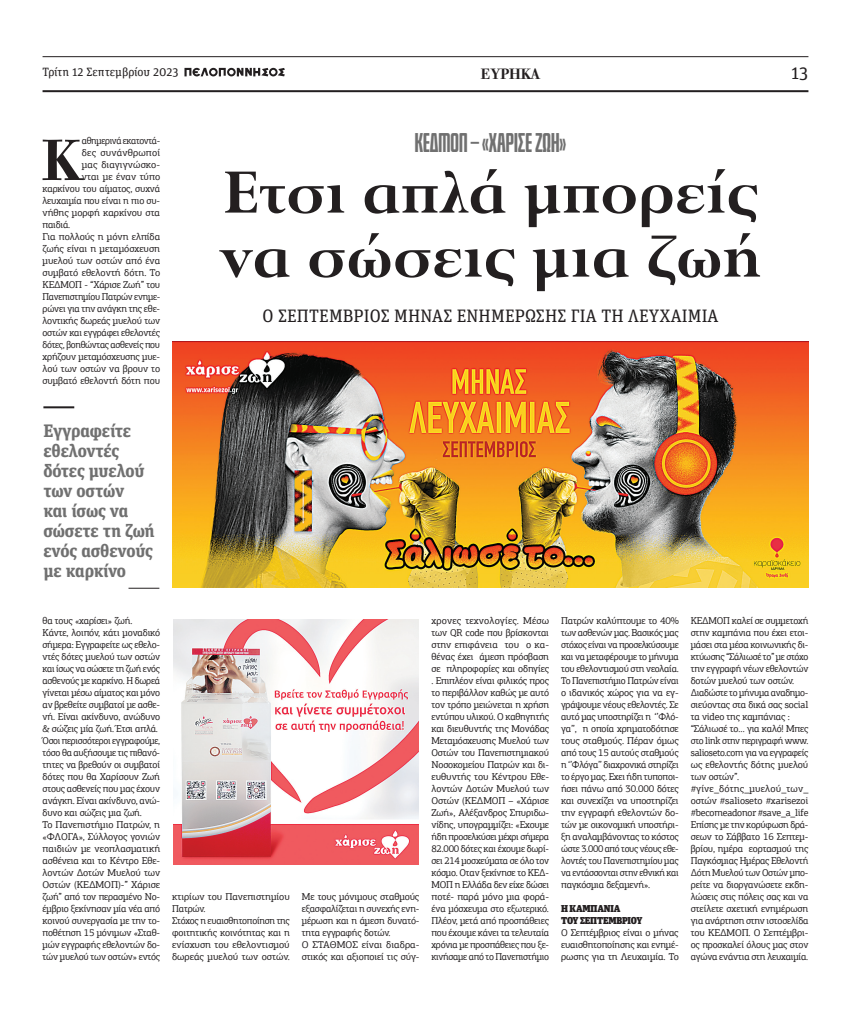
<style>
.page{position:relative;width:851px;height:1021px;background:#fff}
.page>*{position:absolute;margin:0;border:0;box-sizing:border-box;transform-origin:0 0}
.t1{font:700 70px/64px "Perpetua Hel";color:#231f20}
.t2{font:700 62.1px "PF Bodoni Text";color:#231f20}
.t3{font:700 24px "Bitcrusher Cd Rg";color:#707070}
.t4{font:700 18px/20px "Unit Slab Pro";letter-spacing:-.015em;color:#707070}
.t5{font:18px "Unit Slab Pro";letter-spacing:.01em;color:#231f20}
.t6{font:700 16px "PF Bodoni Text";color:#231f20}
.t7{font:12px "Unit Slab Pro";color:#231f20}
.t8{font:10px/12px "PF Agora Slab Pro";letter-spacing:-.02em;color:#231f20}
.t9{font:10px "PF Agora Slab Pro";letter-spacing:-.02em;color:#231f20;scale:.95 1}
.t10{font:10px "PF Agora Slab Pro";letter-spacing:-.02em;color:#231f20;scale:.96 1}
.t11{font:900 10px/12px "Unit Slab Pro";letter-spacing:-.02em;color:#231f20}
.t12{font:10px "PF Agora Slab Pro";color:#231f20}
.t13{font:10px "PF Agora Slab Pro";letter-spacing:.005em;color:#231f20}
.t14{font:10px "PF Agora Slab Pro";letter-spacing:.015em;color:#231f20}
</style>
<div class="page">
<svg style="left:184px;top:68px;width:101px;height:8px"></svg>
<hr style="left:43px;top:90px;width:765px;height:2px;background:#231f20">
<hr style="left:43px;top:56px;width:765px;height:1px;background:#231f20">
<img style="left:172px;top:341px;width:636px;height:247px">
<img style="left:173px;top:619px;width:245px;height:245px">
<hr style="left:43px;top:406px;width:31px;height:2px;background:#231f20">
<hr style="left:128px;top:588px;width:31px;height:1px;background:#231f20">
<p class="t7" style="left:43px;top:64px;width:138px">Τρίτη 12 Σεπτεμβρίου 2023</p>
<h3 class="t6" style="left:480px;top:65px;width:61px">ΕΥΡΗΚΑ</h3>
<h3 class="t5" style="left:791px;top:61px;width:19px">13</h3>
<h2 class="t2" style="left:42px;top:126px;width:43px">Κ</h2>
<p class="t9" style="left:82px;top:134px;width:84px">αθημερινά εκατοντά-</p>
<p class="t14" style="left:82px;top:146px;width:80px">δες συνάνθρωποί</p>
<p class="t13" style="left:82px;top:158px;width:80px">μας διαγιγνώσκο-</p>
<p class="t8" style="left:82px;top:171px;width:80px">νται με έναν τύπο</p>
<p class="t8" style="left:43px;top:183px;width:119px">καρκίνου του αίματος, συχνά</p>
<p class="t8" style="left:43px;top:195px;width:119px">λευχαιμία που είναι η πιο συ-</p>
<p class="t8" style="left:43px;top:207px;width:119px">νήθης μορφή καρκίνου στα</p>
<p class="t8" style="left:43px;top:219px;width:29px">παιδιά.</p>
<p class="t8" style="left:43px;top:231px;width:119px">Για πολλούς η μόνη ελπίδα</p>
<p class="t8" style="left:43px;top:243px;width:119px">ζωής είναι η μεταμόσχευση</p>
<p class="t8" style="left:43px;top:255px;width:119px">μυελού των οστών από ένα</p>
<p class="t12" style="left:43px;top:266px;width:119px">συμβατό εθελοντή δότη. Το</p>
<p class="t8" style="left:43px;top:279px;width:119px">ΚΕΔΜΟΠ - “Χάρισε Ζωή” του</p>
<p class="t9" style="left:43px;top:290px;width:125px">Πανεπιστημίου Πατρών ενημε-</p>
<p class="t8" style="left:43px;top:303px;width:119px">ρώνει για την ανάγκη της εθε-</p>
<p class="t8" style="left:43px;top:315px;width:119px">λοντικής δωρεάς μυελού των</p>
<p class="t8" style="left:43px;top:327px;width:119px">οστών και εγγράφει εθελοντές</p>
<p class="t10" style="left:43px;top:338px;width:124px">δότες, βοηθώντας ασθενείς που</p>
<p class="t8" style="left:43px;top:351px;width:119px">χρήζουν μεταμόσχευσης μυε-</p>
<p class="t8" style="left:43px;top:363px;width:119px">λού των οστών να βρουν το</p>
<p class="t8" style="left:43px;top:375px;width:119px">συμβατό εθελοντή δότη που</p>
<h3 class="t3" style="left:414px;top:124px;width:153px">ΚΕΔΜΟΠ – «ΧΑΡΙΣΕ ΖΩΗ»</h3>
<h1 class="t1" style="left:219px;top:163px;width:544px">Ετσι απλά μπορείς να σώσεις μια ζωή</h1>
<h3 class="t5" style="left:262px;top:304px;width:457px">Ο ΣΕΠΤΕΜΒΡΙΟΣ ΜΗΝΑΣ ΕΝΗΜΕΡΩΣΗΣ ΓΙΑ ΤΗ ΛΕΥΧΑΙΜΙΑ</h3>
<h3 class="t4" style="left:43px;top:419px;width:113px">Εγγραφείτε εθελοντές δότες μυελού των οστών<br>και ίσως να σώσετε τη ζωή ενός ασθενούς με καρκίνο</h3>
<p class="t8" style="left:43px;top:615px;width:119px">θα τους «χαρίσει» ζωή.<br>Kάντε, λοιπόν, κάτι μοναδικό σήμερα: Εγγραφείτε ως εθελο&shy;ντές δότες μυελού των οστών και ίσως να σώσετε τη ζωή ενός ασθενούς με καρκίνο. Η δωρεά γίνεται μέσω αίματος και μόνο αν βρεθείτε συμβατοί με ασθε&shy;νή. Είναι ακίνδυνο, ανώδυνο &amp; σώζεις μία ζωή. Έτσι απλά.<br>Όσοι περισσότεροι εγγραφούμε, τόσο θα αυξήσουμε τις πιθανό&shy;τητες να βρεθούν οι συμβατοί δότες που θα Χαρίσουν Ζωή στους ασθενείς που μας έχουν ανάγκη. Είναι ακίνδυνο, ανώ&shy;δυνο και σώζεις μια ζωή.<br>Το Πανεπιστήμιο Πατρών, η «ΦΛΟΓΑ», Σύλλογος γονιών παιδιών με νεοπλασματική ασθένεια και το Κέντρο Εθε&shy;λοντών Δοτών Μυελού των<br>Οστών (ΚΕΔΜΟΠ)-” Χάρισε ζωή” από τον περασμένο Νο&shy;έμβριο ξεκίνησαν μία νέα από κοινού συνεργασία με την το&shy;ποθέτηση 15 μόνιμων «Σταθ&shy;μών εγγραφής εθελοντών δο&shy;τών μυελού των οστών» εντός</p>
<p class="t8" style="left:172px;top:891px;width:119px">κτιρίων του Πανεπιστημίου<br>Πατρών.<br>Στόχος η ευαισθητοποίηση της φοιτητικής κοινότητας και η ενίσχυση του εθελοντισμού δωρεάς μυελού των οστών.</p>
<p class="t8" style="left:302px;top:891px;width:119px">Με τους μόνιμους σταθμούς εξασφαλίζεται η συνεχής ενη&shy;μέρωση και η άμεση δυνατό&shy;τητα εγγραφής δοτών.<br>Ο ΣΤΑΘΜΟΣ είναι διαδρα&shy;στικός και αξιοποιεί τις σύγ-</p>
<p class="t8" style="left:431px;top:615px;width:119px;text-align:justify">χρονες τεχνολογίες. Μέσω των QR code που βρίσκονται στην επιφάνεια του ο κα&shy;θένας έχει άμεση πρόσβαση σε πληροφορίες και οδηγίες . Επιπλέον είναι φιλικός προς το περιβάλλον καθώς με αυτό τον τρόπο μειώνεται η χρήση εντύπου υλικού. Ο καθηγητής και διευθυντής της Μονάδας Μεταμόσχευσης Μυελού των Οστών του Πανεπιστημιακού Νοσοκομείου Πατρών και δι&shy;ευθυντής του Κέντρου Εθε&shy;λοντών Δοτών Μυελού των Οστών (ΚΕΔΜΟΠ – «Χάρισε Ζωή», Αλέξανδρος Σπυριδω&shy;νίδης, υπογραμμίζει: «Εχουμε ήδη προσελκύσει μέχρι σήμερα 82.000 δότες και έχουμε δωρί&shy;σει 214 μοσχεύματα σε όλο τον κόσμο. Οταν ξεκίνησε το ΚΕΔ-ΜΟΠ η Ελλάδα δεν είχε δώσει ποτέ- παρά μόνο μια φορά&shy;ένα μόσχευμα στο εξωτερικό.<br>Πλέον, μετά από προσπάθειες που έχουμε κάνει τα τελευταία χρόνια με προσπάθειες που ξε&shy;κινήσαμε από το Πανεπιστήμιο</p>
<p class="t8" style="left:561px;top:615px;width:119px;text-align:justify">Πατρών καλύπτουμε το 40% των ασθενών μας. Βασικός μας στόχος είναι να προσελκύσουμε και να μεταφέρουμε το μήνυμα του εθελοντισμού στη νεολαία.<br>Το Πανεπιστήμιο Πατρών είναι ο ιδανικός χώρος για να εγ&shy;γράψουμε νέους εθελοντές. Σε αυτό μας υποστηρίζει η ‘’Φλό&shy;γα’’, η οποία χρηματοδότησε τους σταθμούς. Πέραν όμως από τους 15 αυτούς σταθμούς η ‘’Φλόγα’’ διαχρονικά στηρίζει το έργο μας. Εχει ήδη τυποποι&shy;ήσει πάνω από 30.000 δότες και συνεχίζει να υποστηρίζει την εγγραφή εθελοντών δο&shy;τών με οικονομική υποστήρι&shy;ξη αναλαμβάνοντας το κόστος ώστε 3.000 από τους νέους εθε&shy;λοντές του Πανεπιστημίου μας να εντάσσονται στην εθνική και παγκόσμια δεξαμενή».</p>
<p class="t11" style="left:561px;top:902px;width:83px">Η ΚΑΜΠΑΝΙΑ<br>ΤΟΥ ΣΕΠΤΕΜΒΡΙΟΥ</p>
<p class="t8" style="left:561px;top:927px;width:119px;text-align:justify">Ο Σεπτέμβριος είναι ο μήνας ευαισθητοποίησης και ενημέ&shy;ρωσης για τη Λευχαιμία. Το</p>
<p class="t8" style="left:690px;top:615px;width:119px">ΚΕΔΜΟΠ καλεί σε συμμετοχή στην καμπάνια που έχει ετοι&shy;μάσει στα μέσα κοινωνικής δι&shy;κτύωσης “Σάλιωσέ το” με στόχο την εγγραφή νέων εθελοντών δοτών μυελού των οστών.<br>Διαδώστε το μήνυμα αναδημο&shy;σιεύοντας στα δικά σας social τα video της καμπάνιας : “Σάλιωσέ το… για καλό! Mπες στο link στην περιγραφή www. salioseto.com για να εγγραφείς ως εθελοντής δότης μυελού των οστών”. #γίνε_δότης_μυελού_των_ οστών #salioseto #xarisezoi #becomeadonor #save_a_life<br>Επίσης με την κορύφωση δρά&shy;σεων το Σάββατο 16 Σεπτεμ&shy;βρίου, ημέρα εορτασμού της<br>Παγκόσμιας Ημέρας Εθελοντή<br>Δότη Μυελού των Οστών μπο&shy;ρείτε να διοργανώσετε εκδη&shy;λώσεις στις πόλεις σας και να στείλετε σχετική ενημέρωση για ανάρτηση στην ιστοσελίδα του ΚΕΔΜΟΠ. Ο Σεπτέμβρι&shy;ος προσκαλεί όλους μας στον αγώνα ενάντια στη λευχαιμία.</p>
</div>
